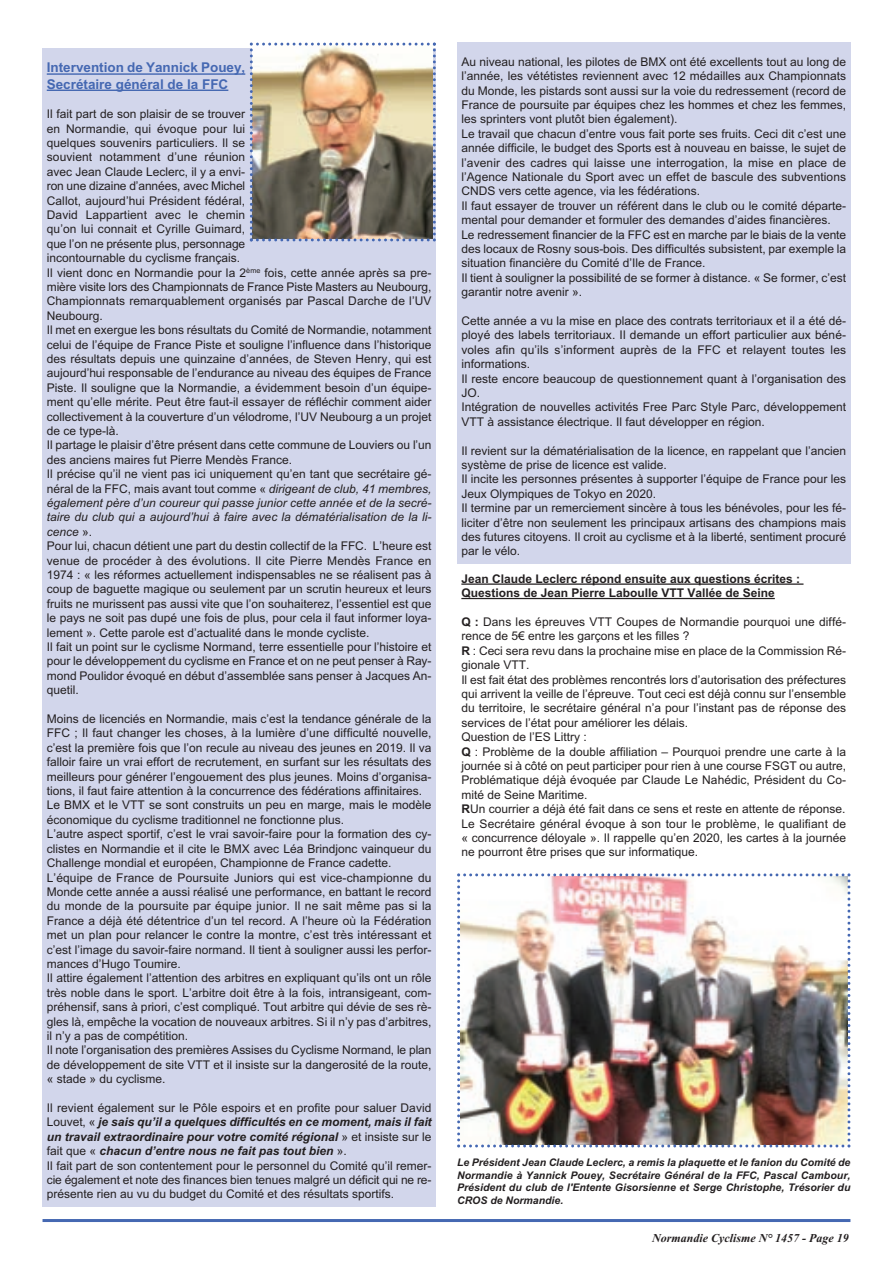
<style>
.page{position:relative;width:893px;height:1263px;background:#fff}
.page>*{position:absolute;margin:0;border:0;box-sizing:border-box;transform-origin:0 0}
.t1{font:700 13.5px/16.2px "Arial";color:#4568b2}
.t2{font:12px/14.4px "Arial";color:#231f20}
.t3{font:700 12px/14.4px "Arial";color:#231f20}
.t4{font:italic 700 12px "Times New Roman";color:#231f20}
.t5{font:italic 700 10.5px/12.6px "Arial";letter-spacing:.005em;color:#231f20;text-align:justify}
.s1{font-style:italic}
.s2{font-weight:700;font-style:italic}
.s3{font-weight:700}
</style>
<div class="page">
<div style="left:43px;top:48px;width:393px;height:1159px;background:#d2d6eb"></div>
<hr style="left:47px;top:73px;width:198px;height:2px;background:#4568b2">
<hr style="left:47px;top:90px;width:181px;height:1px;background:#4568b2">
<img style="left:457px;top:873px;width:393px;height:274px">
<img style="left:250px;top:43px;width:186px;height:198px">
<div style="left:457px;top:43px;width:393px;height:521px;background:#d2d6eb"></div>
<hr style="left:461px;top:583px;width:342px;height:2px;background:#231f20">
<hr style="left:461px;top:598px;width:314px;height:1px;background:#231f20">
<hr style="left:43px;top:1219px;width:807px;height:3px;background:#4568b2">
<p class="t1" style="left:47px;top:61px;width:200px">Intervention de Yannick Pouey,<br>Secrétaire général de la FFC</p>
<p class="t2" style="left:47px;top:108px;width:386px">Il fait part de son plaisir de se trouver<br>en Normandie, qui évoque pour lui<br>quelques souvenirs particuliers. Il se<br>souvient notamment d’une réunion<br>avec Jean Claude Leclerc, il y a envi-<br>ron une dizaine d’années, avec Michel<br>Callot, aujourd’hui Président fédéral,<br>David Lappartient avec le chemin<br>qu’on lui connait et Cyrille Guimard,<br>que l’on ne présente plus, personnage<br>incontournable du cyclisme français.<br>Il vient donc en Normandie pour la 2<sup>ème</sup> fois, cette année après sa pre&shy;mière visite lors des Championnats de France Piste Masters au Neubourg, Championnats remarquablement organisés par Pascal Darche de l’UV Neubourg.<br>Il met en exergue les bons résultats du Comité de Normandie, notamment celui de l’équipe de France Piste et souligne l’influence dans l’historique des résultats depuis une quinzaine d’années, de Steven Henry, qui est aujourd’hui responsable de l’endurance au niveau des équipes de France Piste. Il souligne que la Normandie, a évidemment besoin d’un équipe&shy;ment qu’elle mérite. Peut être faut-il essayer de réfléchir comment aider collectivement à la couverture d’un vélodrome, l’UV Neubourg a un projet de ce type-là.<br>Il partage le plaisir d’être présent dans cette commune de Louviers ou l’un des anciens maires fut Pierre Mendès France.<br>Il précise qu’il ne vient pas ici uniquement qu’en tant que secrétaire gé&shy;néral de la FFC, mais avant tout comme « <span class="s1">dirigeant de club, 41 membres, également père d’un coureur qui passe junior cette année et de la secré&shy;taire du club qui a aujourd’hui à faire avec la dématérialisation de la li&shy;cence</span> ».<br>Pour lui, chacun détient une part du destin collectif de la FFC. L’heure est venue de procéder à des évolutions. Il cite Pierre Mendès France en 1974 : « les réformes actuellement indispensables ne se réalisent pas à coup de baguette magique ou seulement par un scrutin heureux et leurs fruits ne murissent pas aussi vite que l’on souhaiterez, l’essentiel est que le pays ne soit pas dupé une fois de plus, pour cela il faut informer loya&shy;lement ». Cette parole est d’actualité dans le monde cycliste.<br>Il fait un point sur le cyclisme Normand, terre essentielle pour l’histoire et pour le développement du cyclisme en France et on ne peut penser à Ray&shy;mond Poulidor évoqué en début d’assemblée sans penser à Jacques An&shy;quetil.</p>
<p class="t2" style="left:47px;top:713px;width:386px">Moins de licenciés en Normandie, mais c’est la tendance générale de la FFC ; Il faut changer les choses, à la lumière d’une difficulté nouvelle, c’est la première fois que l’on recule au niveau des jeunes en 2019. Il va falloir faire un vrai effort de recrutement, en surfant sur les résultats des meilleurs pour générer l’engouement des plus jeunes. Moins d’organisa&shy;tions, il faut faire attention à la concurrence des fédérations affinitaires.<br>Le BMX et le VTT se sont construits un peu en marge, mais le modèle économique du cyclisme traditionnel ne fonctionne plus.<br>L’autre aspect sportif, c’est le vrai savoir-faire pour la formation des cy&shy;clistes en Normandie et il cite le BMX avec Léa Brindjonc vainqueur du Challenge mondial et européen, Championne de France cadette.<br>L’équipe de France de Poursuite Juniors qui est vice-championne du Monde cette année a aussi réalisé une performance, en battant le record du monde de la poursuite par équipe junior. Il ne sait même pas si la France a déjà été détentrice d’un tel record. A l’heure où la Fédération met un plan pour relancer le contre la montre, c’est très intéressant et c’est l’image du savoir-faire normand. Il tient à souligner aussi les perfor&shy;mances d’Hugo Toumire.<br>Il attire également l’attention des arbitres en expliquant qu’ils ont un rôle très noble dans le sport. L’arbitre doit être à la fois, intransigeant, com&shy;préhensif, sans à priori, c’est compliqué. Tout arbitre qui dévie de ses rè&shy;gles là, empêche la vocation de nouveaux arbitres. Si il n’y pas d’arbitres, il n’y a pas de compétition.<br>Il note l’organisation des premières Assises du Cyclisme Normand, le plan de développement de site VTT et il insiste sur la dangerosité de la route, « stade » du cyclisme.</p>
<p class="t2" style="left:47px;top:1102px;width:386px">Il revient également sur le Pôle espoirs et en profite pour saluer David Louvet, « <span class="s2">je sais qu’il a quelques difficultés en ce moment, mais il fait un travail extraordinaire pour votre comité régional</span> » et insiste sur le fait que « <span class="s2">chacun d’entre nous ne fait pas tout bien</span> ».<br>Il fait part de son contentement pour le personnel du Comité qu’il remer&shy;cie également et note des finances bien tenues malgré un déficit qui ne re&shy;présente rien au vu du budget du Comité et des résultats sportifs.</p>
<p class="t2" style="left:461px;top:55px;width:386px">Au niveau national, les pilotes de BMX ont été excellents tout au long de l’année, les vététistes reviennent avec 12 médailles aux Championnats du Monde, les pistards sont aussi sur la voie du redressement (record de France de poursuite par équipes chez les hommes et chez les femmes, les sprinters vont plutôt bien également).<br>Le travail que chacun d’entre vous fait porte ses fruits. Ceci dit c’est une année difficile, le budget des Sports est à nouveau en baisse, le sujet de l’avenir des cadres qui laisse une interrogation, la mise en place de l’Agence Nationale du Sport avec un effet de bascule des subventions CNDS vers cette agence, via les fédérations.<br>Il faut essayer de trouver un référent dans le club ou le comité départe&shy;mental pour demander et formuler des demandes d’aides financières.<br>Le redressement financier de la FFC est en marche par le biais de la vente des locaux de Rosny sous-bois. Des difficultés subsistent, par exemple la situation financière du Comité d’Ile de France.<br>Il tient à souligner la possibilité de se former à distance. « Se former, c’est garantir notre avenir ».</p>
<p class="t2" style="left:461px;top:315px;width:386px">Cette année a vu la mise en place des contrats territoriaux et il a été dé&shy;ployé des labels territoriaux. Il demande un effort particulier aux béné&shy;voles afin qu’ils s’informent auprès de la FFC et relayent toutes les informations.<br>Il reste encore beaucoup de questionnement quant à l’organisation des JO.<br>Intégration de nouvelles activités Free Parc Style Parc, développement VTT à assistance électrique. Il faut développer en région.</p>
<p class="t2" style="left:461px;top:444px;width:386px">Il revient sur la dématérialisation de la licence, en rappelant que l’ancien système de prise de licence est valide.<br>Il incite les personnes présentes à supporter l’équipe de France pour les Jeux Olympiques de Tokyo en 2020.<br>Il termine par un remerciement sincère à tous les bénévoles, pour les fé&shy;liciter d’être non seulement les principaux artisans des champions mais des futures citoyens. Il croit au cyclisme et à la liberté, sentiment procuré par le vélo.</p>
<p class="t3" style="left:461px;top:572px;width:340px">Jean Claude Leclerc répond ensuite aux questions écrites :<br>Questions de Jean Pierre Laboulle VTT Vallée de Seine</p>
<p class="t2" style="left:461px;top:616px;width:386px"><span class="s3">Q :</span> Dans les épreuves VTT Coupes de Normandie pourquoi une diffé&shy;rence de 5€ entre les garçons et les filles ?<br><span class="s3">R</span> : Ceci sera revu dans la prochaine mise en place de la Commission Ré&shy;gionale VTT.<br>Il est fait état des problèmes rencontrés lors d’autorisation des préfectures qui arrivent la veille de l’épreuve. Tout ceci est déjà connu sur l’ensemble du territoire, le secrétaire général n’a pour l’instant pas de réponse des services de l’état pour améliorer les délais.<br>Question de l’ES Littry :<br><span class="s3">Q</span> : Problème de la double affiliation – Pourquoi prendre une carte à la journée si à côté on peut participer pour rien à une course FSGT ou autre, Problématique déjà évoquée par Claude Le Nahédic, Président du Co&shy;mité de Seine Maritime.<br><span class="s3">R</span>Un courrier a déjà été fait dans ce sens et reste en attente de réponse.<br>Le Secrétaire général évoque à son tour le problème, le qualifiant de « concurrence déloyale ». Il rappelle qu’en 2020, les cartes à la journée ne pourront être prises que sur informatique.</p>
<p class="t5" style="left:457px;top:1157px;width:395px">Le Président Jean Claude Leclerc, a remis la plaquette et le fanion du Comité de Normandie à Yannick Pouey, Secrétaire Général de la FFC, Pascal Cambour, Président du club de l'Entente Gisorsienne et Serge Christophe, Trésorier du CROS de Normandie.</p>
<p class="t4" style="left:652px;top:1234px;width:198px">Normandie Cyclisme N° 1457 - Page 19</p>
</div>
